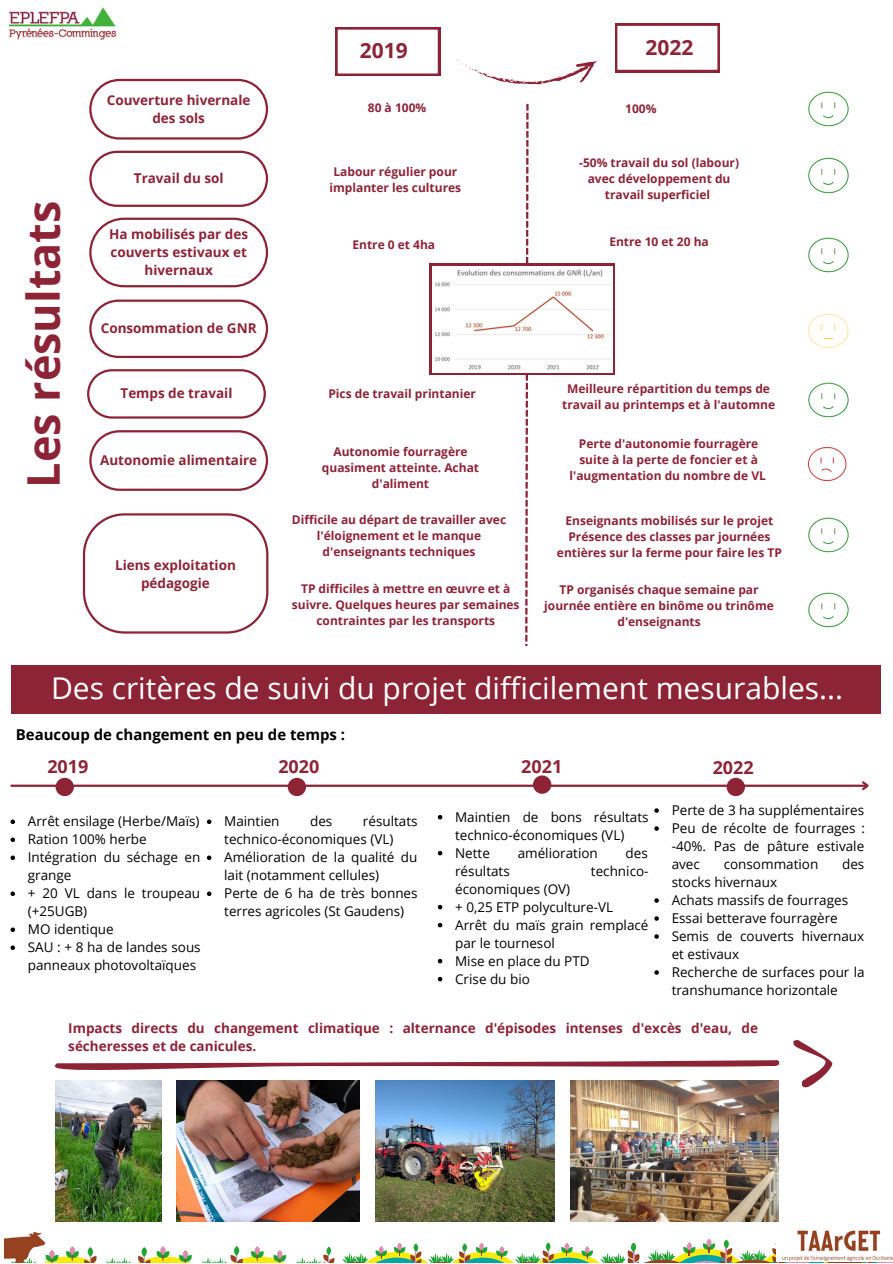
<style>
.page{position:relative;width:893px;height:1264px;background:#fff}
.page>*{position:absolute;margin:0;border:0;box-sizing:border-box;transform-origin:0 0}
.t1{font:700 45px "Open Sans";color:#8d2436}
.t2{font:30px "Open Sans";color:#fff}
.t3{font:700 21px "Open Sans";color:#8d2436}
.t4{font:700 18px "Open Sans";color:#8d2436}
.t5{font:700 15px "Open Sans";color:#000}
.t6{font:13.5px/18px "Open Sans";color:#000}
.t7{font:700 13.5px/18px "Open Sans";color:#8d2436;text-align:center}
.t8{font:700 12px/16px "Open Sans";color:#8d2436;text-align:center}
</style>
<div class="page">
<img style="left:8px;top:7px;width:109px;height:33px">
<img style="left:807px;top:447px;width:40px;height:34px">
<img style="left:808px;top:91px;width:41px;height:36px">
<svg style="left:89px;top:79px;width:179px;height:61px"></svg>
<svg style="left:89px;top:151px;width:179px;height:56px"></svg>
<svg style="left:87px;top:369px;width:179px;height:50px"></svg>
<svg style="left:89px;top:430px;width:179px;height:61px"></svg>
<img style="left:808px;top:313px;width:41px;height:35px">
<img style="left:5px;top:1232px;width:307px;height:30px">
<svg style="left:312px;top:1239px;width:580px;height:24px"></svg>
<img style="left:776px;top:1230px;width:116px;height:31px">
<svg style="left:89px;top:218px;width:179px;height:69px"></svg>
<svg style="left:89px;top:299px;width:179px;height:59px"></svg>
<img style="left:808px;top:157px;width:41px;height:37px">
<img style="left:808px;top:237px;width:41px;height:36px">
<img style="left:808px;top:382px;width:41px;height:36px">
<img style="left:808px;top:517px;width:41px;height:36px">
<div style="left:12px;top:665px;width:868px;height:48px;background:#8d2436"></div>
<hr style="left:11px;top:784px;width:856px;height:2px;background:#8d2436">
<svg style="left:859px;top:781px;width:10px;height:10px"></svg>
<div style="left:56px;top:777px;width:18px;height:19px;background:#8d2436;border-radius:50%"></div>
<div style="left:288px;top:777px;width:18px;height:19px;background:#8d2436;border-radius:50%"></div>
<div style="left:726px;top:777px;width:18px;height:19px;background:#8d2436;border-radius:50%"></div>
<div style="left:533px;top:775px;width:18px;height:18px;background:#8d2436;border-radius:50%"></div>
<svg style="left:55px;top:1060px;width:724px;height:10px"></svg>
<svg style="left:793px;top:1040px;width:40px;height:47px"></svg>
<img style="left:176px;top:1080px;width:184px;height:141px">
<img style="left:56px;top:1080px;width:105px;height:141px">
<img style="left:375px;top:1080px;width:179px;height:141px">
<img style="left:570px;top:1080px;width:208px;height:141px">
<img style="left:808px;top:592px;width:41px;height:36px">
<svg style="left:83px;top:513px;width:185px;height:121px"></svg>
<svg style="left:455px;top:59px;width:142px;height:587px"></svg>
<svg style="left:429px;top:264px;width:186px;height:111px;fill:#8d2436"></svg>
<img style="left:432px;top:266px;width:180px;height:106px">
<svg style="left:335px;top:27px;width:105px;height:49px"></svg>
<svg style="left:11px;top:819px;width:4px;height:5px"></svg>
<svg style="left:11px;top:837px;width:4px;height:5px"></svg>
<svg style="left:11px;top:855px;width:4px;height:5px"></svg>
<svg style="left:11px;top:891px;width:4px;height:5px"></svg>
<svg style="left:11px;top:927px;width:4px;height:5px"></svg>
<svg style="left:11px;top:945px;width:4px;height:5px"></svg>
<svg style="left:207px;top:819px;width:4px;height:5px"></svg>
<svg style="left:207px;top:855px;width:4px;height:5px"></svg>
<svg style="left:207px;top:891px;width:4px;height:5px"></svg>
<svg style="left:438px;top:815px;width:4px;height:4px"></svg>
<svg style="left:438px;top:851px;width:4px;height:4px"></svg>
<svg style="left:438px;top:904px;width:4px;height:5px"></svg>
<svg style="left:438px;top:922px;width:4px;height:5px"></svg>
<svg style="left:438px;top:958px;width:4px;height:5px"></svg>
<svg style="left:438px;top:976px;width:4px;height:5px"></svg>
<svg style="left:654px;top:808px;width:4px;height:4px"></svg>
<svg style="left:654px;top:826px;width:4px;height:4px"></svg>
<svg style="left:654px;top:898px;width:4px;height:4px"></svg>
<svg style="left:654px;top:916px;width:4px;height:4px"></svg>
<svg style="left:654px;top:934px;width:4px;height:4px"></svg>
<svg style="left:654px;top:970px;width:4px;height:4px"></svg>
<svg style="left:615px;top:24px;width:104px;height:48px"></svg>
<p class="t1" style="left:12px;top:488px;width:288px;rotate:-90deg">Les résultats</p>
<p class="t7" style="left:107px;top:90px;width:145px">Couverture hivernale des sols</p>
<p class="t7" style="left:134px;top:169px;width:91px">Travail du sol</p>
<p class="t7" style="left:109px;top:225px;width:140px">Ha mobilisés par des couverts estivaux et hivernaux</p>
<p class="t7" style="left:101px;top:319px;width:157px">Consommation de GNR</p>
<p class="t7" style="left:120px;top:384px;width:113px">Temps de travail</p>
<p class="t7" style="left:100px;top:451px;width:158px">Autonomie alimentaire</p>
<p class="t7" style="left:115px;top:555px;width:122px">Liens exploitation pédagogie</p>
<p class="t3" style="left:360px;top:36px;width:49px">2019</p>
<p class="t3" style="left:645px;top:32px;width:49px">2022</p>
<p class="t8" style="left:368px;top:99px;width:60px">80 à 100%</p>
<p class="t8" style="left:329px;top:163px;width:133px">Labour régulier pour implanter les cultures</p>
<p class="t8" style="left:352px;top:236px;width:84px">Entre 0 et 4ha</p>
<p class="t8" style="left:625px;top:101px;width:33px">100%</p>
<p class="t8" style="left:579px;top:154px;width:161px">-50% travail du sol (labour)</p>
<p class="t8" style="left:587px;top:170px;width:144px">avec développement du travail superficiel</p>
<p class="t8" style="left:609px;top:233px;width:101px">Entre 10 et 20 ha</p>
<p class="t8" style="left:328px;top:385px;width:149px">Pics de travail printanier</p>
<p class="t8" style="left:322px;top:443px;width:159px">Autonomie fourragère quasiment atteinte. Achat d'aliment</p>
<p class="t8" style="left:292px;top:511px;width:216px">Difficile au départ de travailler avec l'éloignement et le manque d'enseignants techniques</p>
<p class="t8" style="left:292px;top:580px;width:229px">TP difficiles à mettre en œuvre et à suivre. Quelques heures par semaines contraintes par les transports</p>
<p class="t8" style="left:562px;top:380px;width:214px">Meilleure répartition du temps de travail au printemps et à l'automne</p>
<p class="t8" style="left:569px;top:435px;width:198px">Perte d'autonomie fourragère suite à la perte de foncier et à l'augmentation du nombre de VL</p>
<p class="t8" style="left:565px;top:512px;width:209px">Enseignants mobilisés sur le projet</p>
<p class="t8" style="left:557px;top:528px;width:226px">Présence des classes par journées entières sur la ferme pour faire les TP</p>
<p class="t8" style="left:544px;top:581px;width:231px">TP organisés chaque semaine par journée entière en binôme ou trinôme d'enseignants</p>
<p class="t2" style="left:51px;top:666px;width:793px">Des critères de suivi du projet difficilement mesurables...</p>
<p class="t5" style="left:16px;top:724px;width:331px">Beaucoup de changement en peu de temps :</p>
<p class="t4" style="left:47px;top:753px;width:43px">2019</p>
<p class="t4" style="left:278px;top:753px;width:43px">2020</p>
<p class="t4" style="left:521px;top:753px;width:43px">2021</p>
<p class="t4" style="left:712px;top:754px;width:43px">2022</p>
<p class="t6" style="left:671px;top:800px;width:194px">Perte de 3 ha supplémentaires</p>
<p class="t6" style="left:671px;top:818px;width:195px;text-align:justify">Peu de récolte de fourrages : -40%. Pas de pâture estivale avec</p>
<p class="t6" style="left:455px;top:807px;width:195px">Maintien de bons résultats technico-économiques (VL)</p>
<p class="t6" style="left:455px;top:843px;width:36px">Nette</p>
<p class="t6" style="left:517px;top:843px;width:82px">amélioration</p>
<p class="t6" style="left:625px;top:843px;width:24px">des</p>
<p class="t6" style="left:455px;top:861px;width:56px">résultats</p>
<p class="t6" style="left:591px;top:861px;width:59px">technico-</p>
<p class="t6" style="left:455px;top:879px;width:116px">économiques (OV)</p>
<p class="t6" style="left:455px;top:897px;width:159px">+ 0,25 ETP polyculture-VL</p>
<p class="t6" style="left:455px;top:915px;width:195px">Arrêt du maïs grain remplacé par le tournesol</p>
<p class="t6" style="left:455px;top:951px;width:136px">Mise en place du PTD</p>
<p class="t6" style="left:455px;top:969px;width:76px">Crise du bio</p>
<p class="t6" style="left:28px;top:812px;width:173px">Arrêt ensilage (Herbe/Maïs)</p>
<p class="t6" style="left:28px;top:830px;width:120px">Ration 100% herbe</p>
<p class="t6" style="left:28px;top:848px;width:174px">Intégration du séchage en grange</p>
<p class="t6" style="left:28px;top:884px;width:174px">+ 20 VL dans le troupeau (+25UGB)</p>
<p class="t6" style="left:28px;top:920px;width:87px">MO identique</p>
<p class="t6" style="left:28px;top:938px;width:174px">SAU : + 8 ha de landes sous panneaux photovoltaïques</p>
<p class="t6" style="left:224px;top:812px;width:195px;text-indent:139px">résultats technico-économiques (VL)</p>
<p class="t6" style="left:224px;top:848px;width:194px">Amélioration de la qualité du lait (notamment cellules)</p>
<p class="t6" style="left:224px;top:884px;width:195px">Perte de 6 ha de très bonnes terres agricoles (St Gaudens)</p>
<p class="t6" style="left:224px;top:812px;width:57px">Maintien</p>
<p class="t6" style="left:310px;top:812px;width:24px">des</p>
<p class="t6" style="left:723px;top:854px;width:96px">consommation</p>
<p class="t6" style="left:842px;top:854px;width:24px">des</p>
<p class="t6" style="left:671px;top:872px;width:107px">stocks hivernaux</p>
<p class="t6" style="left:671px;top:890px;width:178px">Achats massifs de fourrages</p>
<p class="t6" style="left:671px;top:908px;width:167px">Essai betterave fourragère</p>
<p class="t6" style="left:671px;top:926px;width:194px">Semis de couverts hivernaux et estivaux</p>
<p class="t6" style="left:671px;top:962px;width:194px">Recherche de surfaces pour la transhumance horizontale</p>
<p class="t7" style="left:68px;top:1018px;width:691px;text-align:left">Impacts directs du changement climatique : alternance d'épisodes intenses d'excès d'eau, de sécheresses et de canicules.</p>
</div>
